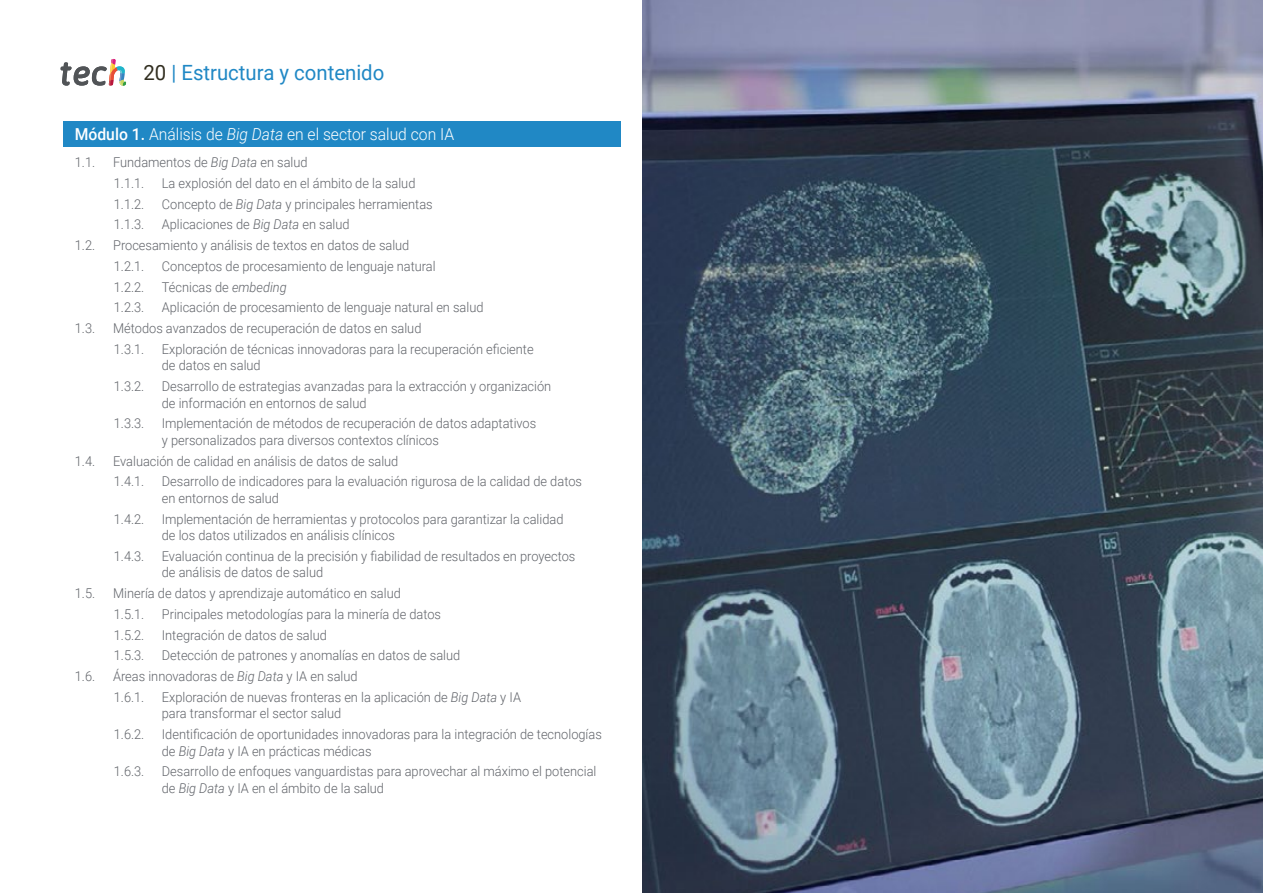
<style>
.page{position:relative;width:1263px;height:893px;background:#fff}
.page>*{position:absolute;margin:0;border:0;box-sizing:border-box;transform-origin:0 0}
.t1{font:21px "Roboto";color:#2088c5}
.t2{font:300 16.5px "Roboto";color:#fff;scale:.95 1}
.t3{font:300 13.5px/16.5px "Roboto";color:#61646a;scale:.95 1}
.s1{color:#312e20}
.s2{font-weight:500}
.s3{font-style:italic}
</style>
<div class="page">
<img style="left:642px;top:0;width:621px;height:893px">
<div style="left:64px;top:121px;width:557px;height:25px;background:#2088c5"></div>
<svg style="left:61px;top:59px;width:65px;height:27px"></svg>
<h1 class="t1" style="left:144px;top:57px;width:242px"><span class="s1">20</span> | Estructura y contenido</h1>
<p class="t2" style="left:75px;top:123px;width:401px"><span class="s2">Módulo 1.</span> Análisis de <span class="s3">Big Data</span> en el sector salud con IA</p>
<p class="t3" style="left:75px;top:154px;width:23px">1.1.</p>
<p class="t3" style="left:113px;top:151px;width:206px;line-height:20.7px">Fundamentos de <span class="s3">Big Data</span> en salud<br>1.1.1.</p>
<p class="t3" style="left:162px;top:174px;width:268px">La explosión del dato en el ámbito de la salud</p>
<p class="t3" style="left:114px;top:195px;width:34px">1.1.2.</p>
<p class="t3" style="left:162px;top:195px;width:287px">Concepto de <span class="s3">Big Data</span> y principales herramientas</p>
<p class="t3" style="left:114px;top:216px;width:34px">1.1.3.</p>
<p class="t3" style="left:162px;top:216px;width:199px">Aplicaciones de <span class="s3">Big Data</span> en salud</p>
<p class="t3" style="left:75px;top:237px;width:23px">1.2.</p>
<p class="t3" style="left:113px;top:234px;width:313px;line-height:20.7px">Procesamiento y análisis de textos en datos de salud<br>1.2.1.</p>
<p class="t3" style="left:162px;top:257px;width:290px">Conceptos de procesamiento de lenguaje natural</p>
<p class="t3" style="left:114px;top:278px;width:34px">1.2.2.</p>
<p class="t3" style="left:162px;top:278px;width:133px">Técnicas de <span class="s3">embeding</span></p>
<p class="t3" style="left:114px;top:299px;width:34px">1.2.3.</p>
<p class="t3" style="left:162px;top:299px;width:340px">Aplicación de procesamiento de lenguaje natural en salud</p>
<p class="t3" style="left:75px;top:320px;width:23px">1.3.</p>
<p class="t3" style="left:113px;top:317px;width:326px;line-height:20.7px">Métodos avanzados de recuperación de datos en salud<br>1.3.1.</p>
<p class="t3" style="left:162px;top:340px;width:393px">Exploración de técnicas innovadoras para la recuperación eficiente de datos en salud</p>
<p class="t3" style="left:114px;top:378px;width:34px">1.3.2.</p>
<p class="t3" style="left:162px;top:378px;width:411px">Desarrollo de estrategias avanzadas para la extracción y organización de información en entornos de salud</p>
<p class="t3" style="left:114px;top:415px;width:34px">1.3.3.</p>
<p class="t3" style="left:162px;top:415px;width:396px">Implementación de métodos de recuperación de datos adaptativos y personalizados para diversos contextos clínicos</p>
<p class="t3" style="left:75px;top:452px;width:23px">1.4.</p>
<p class="t3" style="left:113px;top:450px;width:302px;line-height:20.7px">Evaluación de calidad en análisis de datos de salud<br>1.4.1.</p>
<p class="t3" style="left:162px;top:473px;width:444px">Desarrollo de indicadores para la evaluación rigurosa de la calidad de datos en entornos de salud</p>
<p class="t3" style="left:114px;top:510px;width:34px">1.4.2.</p>
<p class="t3" style="left:162px;top:510px;width:424px">Implementación de herramientas y protocolos para garantizar la calidad de los datos utilizados en análisis clínicos</p>
<p class="t3" style="left:114px;top:547px;width:34px">1.4.3.</p>
<p class="t3" style="left:162px;top:547px;width:437px">Evaluación continua de la precisión y fiabilidad de resultados en proyectos de análisis de datos de salud</p>
<p class="t3" style="left:75px;top:585px;width:23px">1.5.</p>
<p class="t3" style="left:113px;top:582px;width:304px;line-height:20.7px">Minería de datos y aprendizaje automático en salud<br>1.5.1.</p>
<p class="t3" style="left:162px;top:605px;width:295px">Principales metodologías para la minería de datos</p>
<p class="t3" style="left:114px;top:626px;width:34px">1.5.2.</p>
<p class="t3" style="left:162px;top:626px;width:175px">Integración de datos de salud</p>
<p class="t3" style="left:114px;top:647px;width:34px">1.5.3.</p>
<p class="t3" style="left:162px;top:647px;width:316px">Detección de patrones y anomalías en datos de salud</p>
<p class="t3" style="left:75px;top:668px;width:23px">1.6.</p>
<p class="t3" style="left:113px;top:665px;width:259px;line-height:20.7px">Áreas innovadoras de <span class="s3">Big Data</span> y IA en salud<br>1.6.1.</p>
<p class="t3" style="left:162px;top:688px;width:380px">Exploración de nuevas fronteras en la aplicación de <span class="s3">Big Data</span> y IA para transformar el sector salud</p>
<p class="t3" style="left:114px;top:726px;width:34px">1.6.2.</p>
<p class="t3" style="left:162px;top:726px;width:465px">Identificación de oportunidades innovadoras para la integración de tecnologías de <span class="s3">Big Data</span> y IA en prácticas médicas</p>
<p class="t3" style="left:114px;top:763px;width:34px">1.6.3.</p>
<p class="t3" style="left:162px;top:763px;width:459px">Desarrollo de enfoques vanguardistas para aprovechar al máximo el potencial de <span class="s3">Big Data</span> y IA en el ámbito de la salud</p>
</div>
